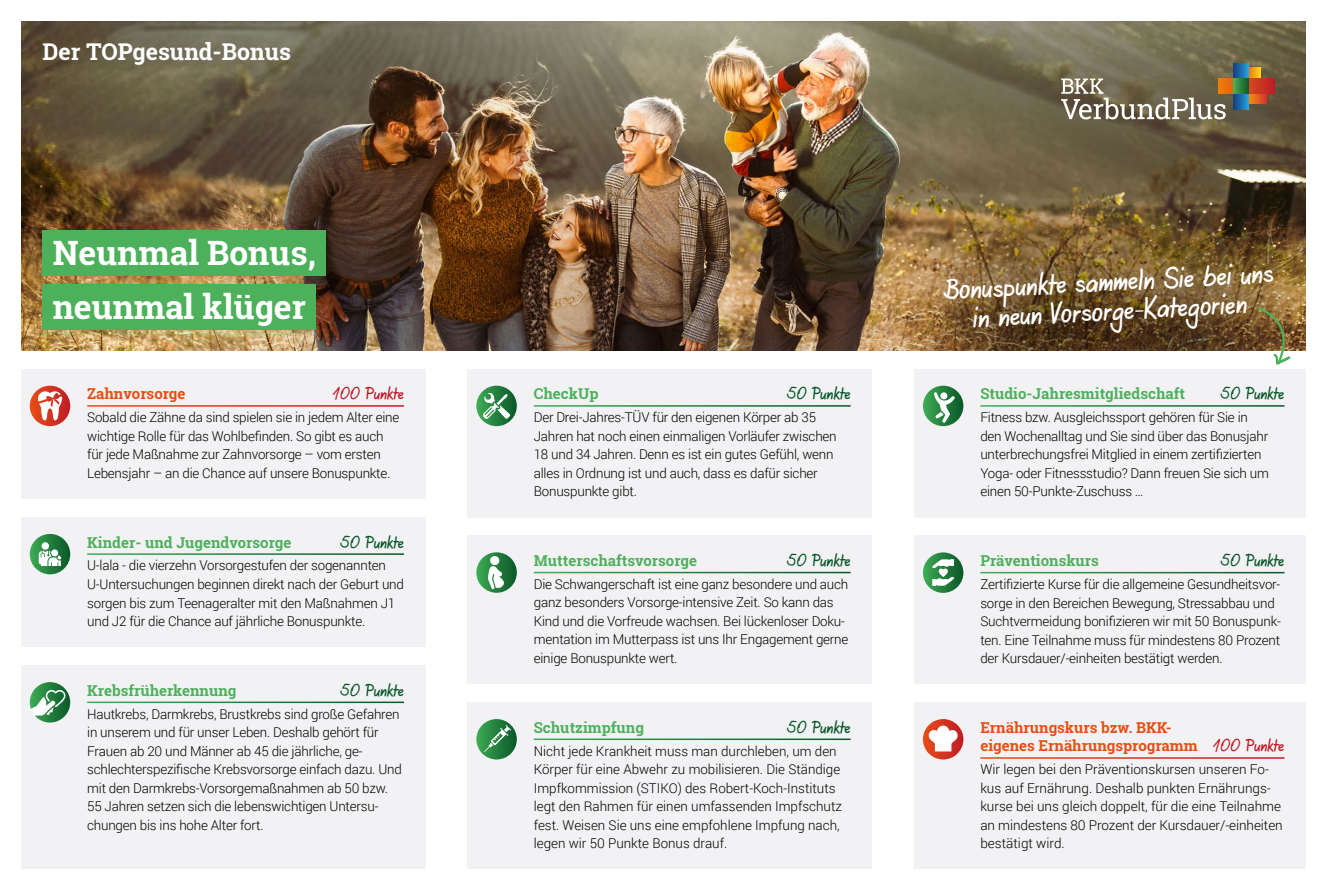
<style>
.page{position:relative;width:1327px;height:893px;background:#fff}
.page>*{position:absolute;margin:0;border:0;box-sizing:border-box;transform-origin:0 0}
.t1{font:700 33.6px/53.8px "Roboto Slab";color:#fff}
.t2{font:25.65px/29.2px "Agilo Handwriting";color:#fff;text-align:center}
.t3{font:700 23.1px "Roboto Slab";color:#fff}
.t4{font:700 15px "Roboto Slab";color:#4db05b}
.t5{font:700 15px/18.5px "Roboto Slab";color:#e74e15}
.t6{font:15px "Agilo Handwriting";color:#085729}
.t7{font:15px "Agilo Handwriting";color:#be1a25}
.t8{font:300 13.5px/18.5px "Roboto";letter-spacing:-.015em;color:#000}
</style>
<div class="page">
<img style="left:21px;top:21px;width:1284px;height:329px">
<div style="left:43px;top:230px;width:283px;height:45px;background:#4db05b"></div>
<div style="left:43px;top:284px;width:273px;height:45px;background:#4db05b"></div>
<div style="left:21px;top:369px;width:404px;height:130px;background:#f2f2f4"></div>
<div style="left:468px;top:536px;width:404px;height:148px;background:#f2f2f4"></div>
<div style="left:914px;top:369px;width:391px;height:148px;background:#f2f2f4"></div>
<div style="left:914px;top:536px;width:391px;height:148px;background:#f2f2f4"></div>
<div style="left:914px;top:702px;width:391px;height:167px;background:#f2f2f4"></div>
<div style="left:468px;top:702px;width:404px;height:167px;background:#f2f2f4"></div>
<div style="left:21px;top:517px;width:404px;height:130px;background:#f2f2f4"></div>
<div style="left:21px;top:665px;width:404px;height:204px;background:#f2f2f4"></div>
<div style="left:468px;top:369px;width:404px;height:148px;background:#f2f2f4"></div>
<svg style="left:30px;top:386px;width:40px;height:40px"></svg>
<svg style="left:476px;top:552px;width:41px;height:41px"></svg>
<svg style="left:923px;top:386px;width:40px;height:40px"></svg>
<svg style="left:923px;top:552px;width:40px;height:41px"></svg>
<svg style="left:923px;top:719px;width:40px;height:40px"></svg>
<svg style="left:476px;top:719px;width:41px;height:40px"></svg>
<svg style="left:30px;top:534px;width:40px;height:40px"></svg>
<svg style="left:30px;top:682px;width:40px;height:41px"></svg>
<svg style="left:476px;top:386px;width:41px;height:40px"></svg>
<hr style="left:87px;top:405px;width:317px;height:2px;background:#fff">
<hr style="left:534px;top:572px;width:316px;height:1px;background:#fff">
<hr style="left:980px;top:405px;width:304px;height:2px;background:#fff">
<hr style="left:980px;top:572px;width:304px;height:1px;background:#fff">
<hr style="left:980px;top:757px;width:304px;height:2px;background:#fff">
<hr style="left:534px;top:738px;width:316px;height:2px;background:#fff">
<hr style="left:87px;top:553px;width:317px;height:2px;background:#fff">
<hr style="left:87px;top:702px;width:317px;height:1px;background:#fff">
<hr style="left:534px;top:405px;width:316px;height:2px;background:#fff">
<img style="left:902px;top:190px;width:403px;height:175px">
<svg style="left:1061px;top:79px;width:164px;height:40px;background:#88806e"></svg>
<svg style="left:1248px;top:94px;width:19px;height:10px"></svg>
<svg style="left:1248px;top:67px;width:12px;height:12px"></svg>
<svg style="left:1218px;top:79px;width:56px;height:15px"></svg>
<svg style="left:1233px;top:63px;width:15px;height:46px"></svg>
<svg style="left:1233px;top:79px;width:15px;height:15px"></svg>
<svg style="left:38px;top:391px;width:24px;height:29px"></svg>
<div style="left:42px;top:542px;width:7px;height:8px;background:#fff;border-radius:50%"></div>
<svg style="left:39px;top:551px;width:23px;height:15px"></svg>
<div style="left:51px;top:549px;width:7px;height:7px;background:#fff;border-radius:50%"></div>
<svg style="left:31px;top:690px;width:34px;height:26px"></svg>
<svg style="left:482px;top:393px;width:29px;height:27px"></svg>
<svg style="left:488px;top:555px;width:21px;height:34px"></svg>
<svg style="left:484px;top:725px;width:27px;height:27px"></svg>
<svg style="left:934px;top:392px;width:21px;height:31px"></svg>
<div style="left:940px;top:392px;width:7px;height:8px;background:#fff;border-radius:50%"></div>
<svg style="left:932px;top:559px;width:22px;height:27px"></svg>
<svg style="left:928px;top:726px;width:29px;height:25px"></svg>
<h3 class="t3" style="left:43px;top:35px;width:250px">Der TOPgesund-Bonus</h3>
<h1 class="t1" style="left:53px;top:226px;width:265px">Neunmal Bonus, neunmal klüger</h1>
<p class="t7" style="left:333px;top:385px;width:73px">100 Punkte</p>
<p class="t5" style="left:87px;top:385px;width:100px">Zahnvorsorge</p>
<p class="t8" style="left:87px;top:408px;width:314px">Sobald die Zähne da sind spielen sie in jedem Alter eine wichtige Rolle für das Wohlbefinden. So gibt es auch für jede Maßnahme zur Zahnvorsorge – vom ersten Lebensjahr – an die Chance auf unsere Bonuspunkte.</p>
<p class="t6" style="left:340px;top:534px;width:65px">50 Punkte</p>
<p class="t4" style="left:87px;top:532px;width:206px">Kinder- und Jugendvorsorge</p>
<p class="t8" style="left:87px;top:556px;width:318px">U-lala - die vierzehn Vorsorgestufen der sogenannten U-Untersuchungen beginnen direkt nach der Geburt und sorgen bis zum Teenageralter mit den Maßnahmen J1 und J2 für die Chance auf jährliche Bonuspunkte.</p>
<p class="t6" style="left:340px;top:682px;width:65px">50 Punkte</p>
<p class="t4" style="left:87px;top:680px;width:151px">Krebsfrüherkennung</p>
<p class="t8" style="left:87px;top:704px;width:316px">Hautkrebs, Darmkrebs, Brustkrebs sind große Gefahren in unserem und für unser Leben. Deshalb gehört für Frauen ab 20 und Männer ab 45 die jährliche, ge&shy;schlechterspezifische Krebsvorsorge einfach dazu. Und mit den Darmkrebs-Vorsorgemaßnahmen ab 50 bzw.<br>55 Jahren setzen sich die lebenswichtigen Untersu&shy;chungen bis ins hohe Alter fort.</p>
<p class="t6" style="left:787px;top:385px;width:65px">50 Punkte</p>
<p class="t4" style="left:534px;top:384px;width:66px">CheckUp</p>
<p class="t8" style="left:534px;top:408px;width:304px">Der Drei-Jahres-TÜV für den eigenen Körper ab 35<br>Jahren hat noch einen einmaligen Vorläufer zwischen 18 und 34 Jahren. Denn es ist ein gutes Gefühl, wenn alles in Ordnung ist und auch, dass es dafür sicher Bonuspunkte gibt.</p>
<p class="t6" style="left:787px;top:552px;width:65px">50 Punkte</p>
<p class="t4" style="left:534px;top:550px;width:165px">Mutterschaftsvorsorge</p>
<p class="t8" style="left:534px;top:574px;width:316px">Die Schwangerschaft ist eine ganz besondere und auch ganz besonders Vorsorge-intensive Zeit. So kann das Kind und die Vorfreude wachsen. Bei lückenloser Doku&shy;mentation im Mutterpass ist uns Ihr Engagement gerne einige Bonuspunkte wert.</p>
<p class="t6" style="left:787px;top:719px;width:65px">50 Punkte</p>
<p class="t4" style="left:534px;top:717px;width:112px">Schutzimpfung</p>
<p class="t8" style="left:534px;top:741px;width:310px">Nicht jede Krankheit muss man durchleben, um den Körper für eine Abwehr zu mobilisieren. Die Ständige Impfkommission (STIKO) des Robert-Koch-Instituts legt den Rahmen für einen umfassenden Impfschutz fest. Weisen Sie uns eine empfohlene Impfung nach, legen wir 50 Punkte Bonus drauf.</p>
<h2 class="t2" style="left:942px;top:276px;width:332px;rotate:-3deg">Bonuspunkte sammeln Sie bei uns in neun Vorsorge–Kategorien</h2>
<p class="t6" style="left:1221px;top:385px;width:65px">50 Punkte</p>
<p class="t4" style="left:980px;top:384px;width:206px">Studio-Jahresmitgliedschaft</p>
<p class="t8" style="left:980px;top:408px;width:290px">Fitness bzw. Ausgleichssport gehören für Sie in den Wochenalltag und Sie sind über das Bonusjahr unterbrechungsfrei Mitglied in einem zertifizierten Yoga- oder Fitnessstudio? Dann freuen Sie sich um einen 50-Punkte-Zuschuss …</p>
<p class="t6" style="left:1221px;top:552px;width:65px">50 Punkte</p>
<p class="t4" style="left:980px;top:550px;width:120px">Präventionskurs</p>
<p class="t8" style="left:980px;top:574px;width:302px">Zertifizierte Kurse für die allgemeine Gesundheitsvor&shy;sorge in den Bereichen Bewegung, Stressabbau und Suchtvermeidung bonifizieren wir mit 50 Bonuspunk&shy;ten. Eine Teilnahme muss für mindestens 80 Prozent der Kursdauer/-einheiten bestätigt werden.</p>
<p class="t5" style="left:980px;top:718px;width:219px">Ernährungskurs bzw. BKK&shy;eigenes Ernährungsprogramm</p>
<p class="t8" style="left:980px;top:760px;width:304px">Wir legen bei den Präventionskursen unseren Fo&shy;kus auf Ernährung. Deshalb punkten Ernährungs&shy;kurse bei uns gleich doppelt, für die eine Teilnahme an mindestens 80 Prozent der Kursdauer/-einheiten bestätigt wird.</p>
<p class="t7" style="left:1213px;top:737px;width:73px">100 Punkte</p>
</div>
